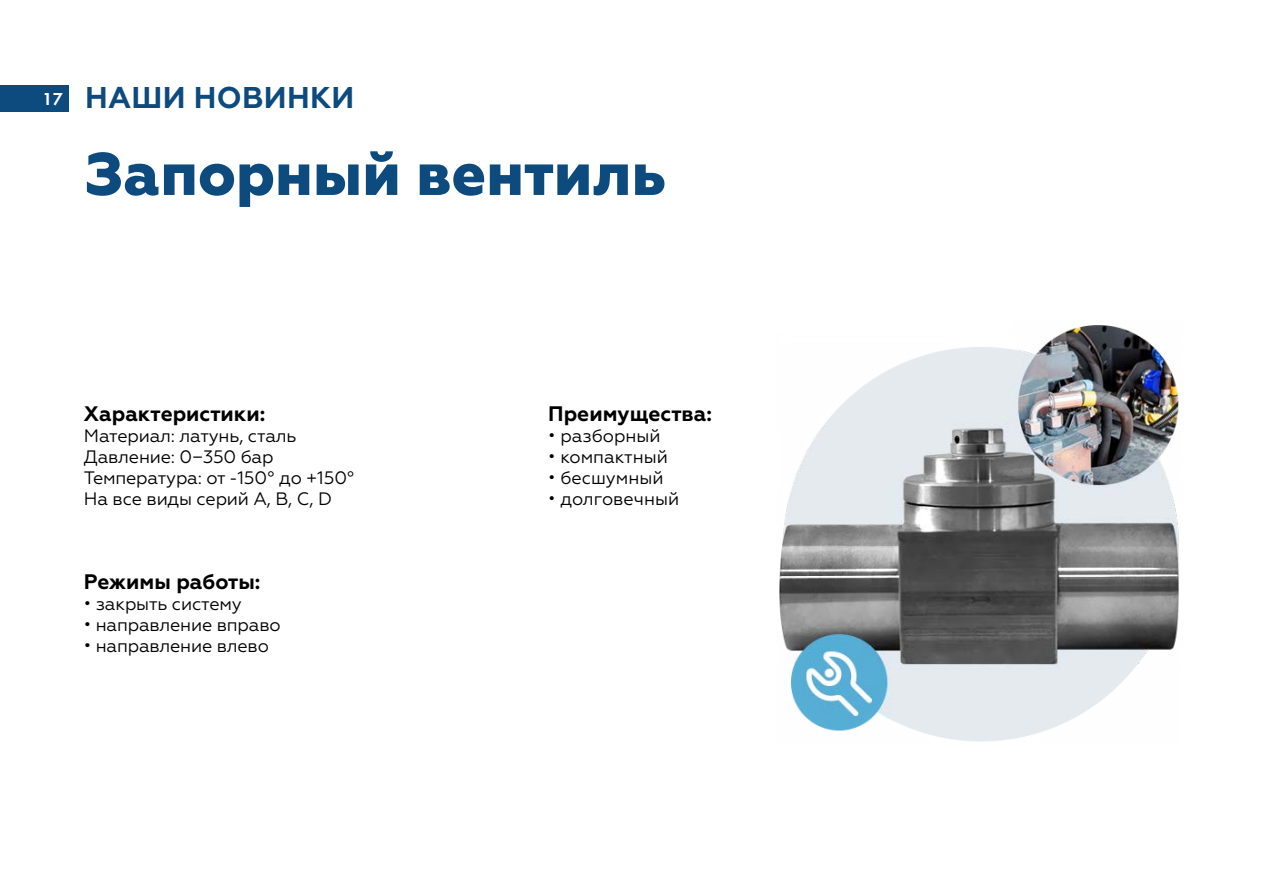
<style>
.page{position:relative;width:1263px;height:893px;background:#fff}
.page>*{position:absolute;margin:0;border:0;box-sizing:border-box;transform-origin:0 0}
.t1{font:800 60px "Geometria";color:#0d4a7d}
.t2{font:700 30px "Geometria";letter-spacing:.01em;color:#0d4a7d}
.t3{font:700 21px "Geometria";color:#000}
.t4{font:18px/21px "Geometria";letter-spacing:-.01em;color:#000}
.s1{font-family:"Futura Demi C";font-weight:400;font-size:18px;color:#fff}
</style>
<div class="page">
<div style="left:0;top:85px;width:68px;height:26px;background:#0d4a7d"></div>
<img style="left:779px;top:325px;width:400px;height:417px">
<h2 class="t2" style="left:42px;top:80px;width:313px"><span class="s1">17</span> НАШИ НОВИНКИ</h2>
<h1 class="t1" style="left:85px;top:138px;width:583px">Запорный вентиль</h1>
<p class="t3" style="left:84px;top:401px;width:183px">Характеристики:</p>
<p class="t4" style="left:84px;top:425px;width:272px">Материал: латунь, сталь<br>Давление: 0−350 бар<br>Температура: от -150° до +150°<br>На все виды серий A, B, C, D</p>
<p class="t3" style="left:84px;top:569px;width:178px">Режимы работы:</p>
<p class="t4" style="left:84px;top:593px;width:159px">• закрыть систему</p>
<p class="t4" style="left:84px;top:614px;width:198px">• направление вправо</p>
<p class="t4" style="left:84px;top:635px;width:186px">• направление влево</p>
<p class="t3" style="left:548px;top:401px;width:165px">Преимущества:</p>
<p class="t4" style="left:548px;top:425px;width:114px">• разборный</p>
<p class="t4" style="left:548px;top:446px;width:121px">• компактный</p>
<p class="t4" style="left:548px;top:467px;width:117px">• бесшумный</p>
<p class="t4" style="left:548px;top:488px;width:132px">• долговечный</p>
</div>
